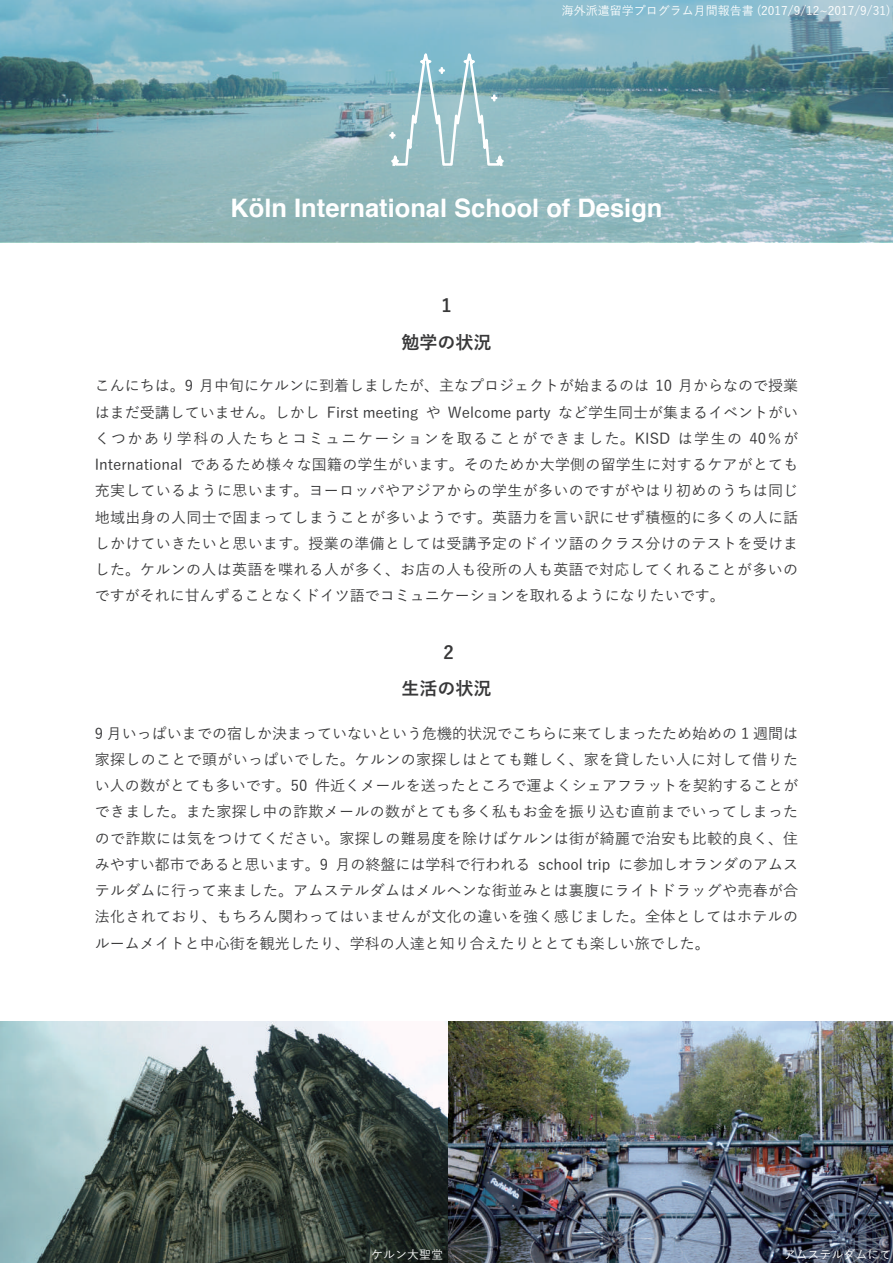
<style>
.page{position:relative;width:893px;height:1263px;background:#fff}
.page>*{position:absolute;margin:0;border:0;box-sizing:border-box;transform-origin:0 0}
.t1{font:700 25.5px "Helvetica";color:#fff}
.t2{font:700 18px/37.2px "Yu Go";color:#383839;text-align:center}
.t3{font:500 15px/26.2px "Yu Go";color:#383839;text-align:justify}
.t4{font:500 12px "Yu Go";color:#fff}
</style>
<div class="page">
<svg style="left:0;top:0;width:893px;height:242px;background:#84afb7"></svg>
<svg style="left:384px;top:43px;width:127px;height:125px;background:#95bfc8"></svg>
<img style="left:0;top:1021px;width:893px;height:242px">
<p class="t4" style="left:562px;top:0;width:330px">海外派遣留学プログラム月間報告書 (2017/9/12~2017/9/31)</p>
<h1 class="t1" style="left:230px;top:187px;width:434px">Köln International School of Design</h1>
<p class="t2" style="left:401px;top:287px;width:91px">1<br>勉学の状況</p>
<p class="t3" style="left:95px;top:371px;width:705px">こんにちは。9 月中旬にケルンに到着しましたが、主なプロジェクトが始まるのは 10 月からなので授業はまだ受講していません。しかし First meeting や Welcome party など学生同士が集まるイベントがいくつかあり学科の人たちとコミュニケーションを取ることができました。KISD は学生の 40％がInternational であるため様々な国籍の学生がいます。そのためか大学側の留学生に対するケアがとても充実しているように思います。ヨーロッパやアジアからの学生が多いのですがやはり初めのうちは同じ地域出身の人同士で固まってしまうことが多いようです。英語力を言い訳にせず積極的に多くの人に話しかけていきたいと思います。授業の準備としては受講予定のドイツ語のクラス分けのテストを受けました。ケルンの人は英語を喋れる人が多く、お店の人も役所の人も英語で対応してくれることが多いのですがそれに甘んずることなくドイツ語でコミュニケーションを取れるようになりたいです。</p>
<p class="t2" style="left:444px;top:634px;width:12px">2</p>
<p class="t2" style="left:401px;top:670px;width:91px">生活の状況</p>
<p class="t3" style="left:95px;top:718px;width:705px">9 月いっぱいまでの宿しか決まっていないという危機的状況でこちらに来てしまったため始めの 1 週間は家探しのことで頭がいっぱいでした。ケルンの家探しはとても難しく、家を貸したい人に対して借りたい人の数がとても多いです。50 件近くメールを送ったところで運よくシェアフラットを契約することができました。また家探し中の詐欺メールの数がとても多く私もお金を振り込む直前までいってしまったので詐欺には気をつけてください。家探しの難易度を除けばケルンは街が綺麗で治安も比較的良く、住みやすい都市であると思います。9 月の終盤には学科で行われる school trip に参加しオランダのアムステルダムに行って来ました。アムステルダムはメルヘンな街並みとは裏腹にライトドラッグや売春が合法化されており、もちろん関わってはいませんが文化の違いを強く感じました。全体としてはホテルのルームメイトと中心街を観光したり、学科の人達と知り合えたりととても楽しい旅でした。</p>
<p class="t4" style="left:371px;top:1244px;width:74px">ケルン大聖堂</p>
<p class="t4" style="left:784px;top:1244px;width:109px">アムステルダムにて</p>
</div>
